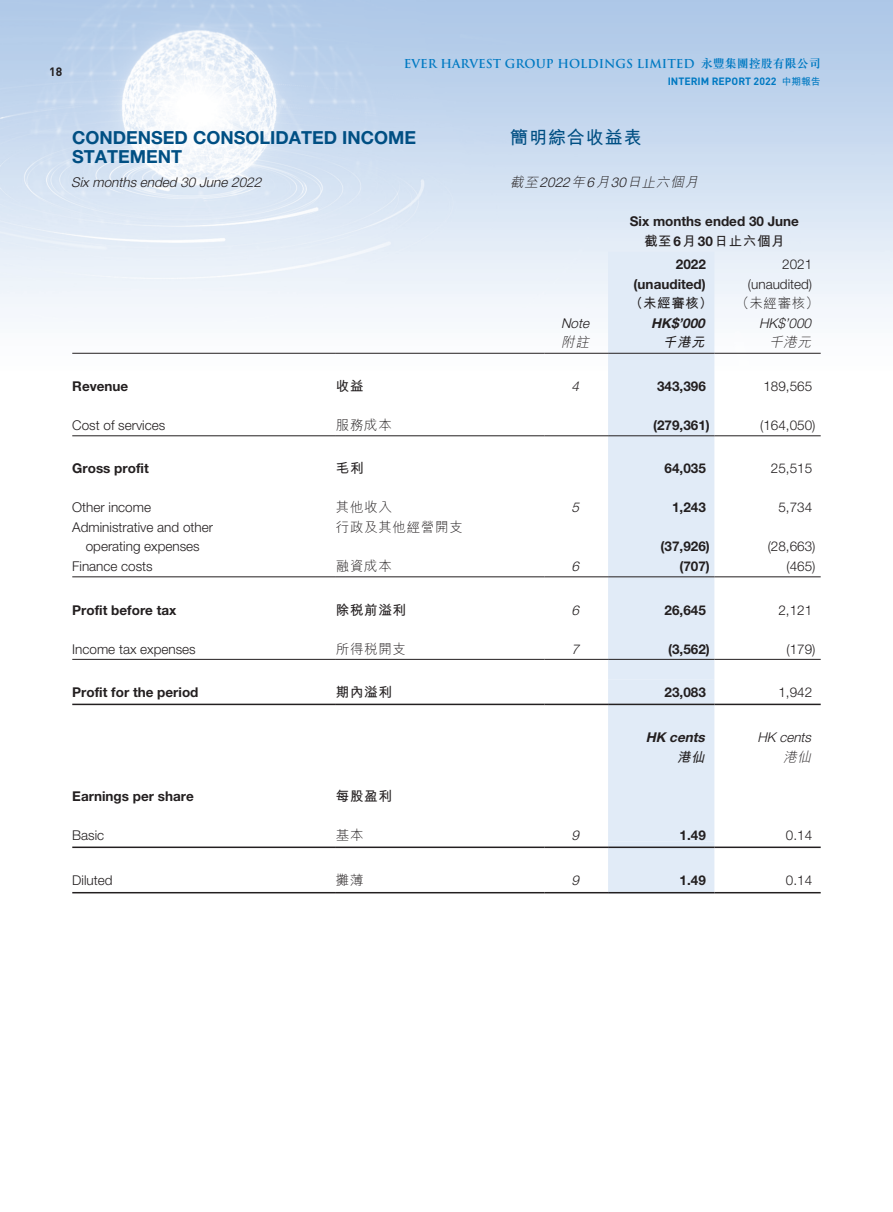
<style>
.page{position:relative;width:893px;height:1212px;background:#fff}
.page>*{position:absolute;margin:0;border:0;box-sizing:border-box;transform-origin:0 0}
._01_H1{font:700 18px/19.5px "Helvetica Neue LT Std";color:#004f83}
._01_H1-2{font:700 18px "M Hei HK";letter-spacing:.05em;color:#004f83}
._50_Table_txt{font:300 13.5px "Helvetica Neue LT Std";color:#231f20}
._50_Table_txt-2{font:700 13.5px "Helvetica Neue LT Std";color:#231f20}
._50_Table_txt-3{font:300 13.5px "M Hei HK";letter-spacing:.05em;color:#231f20}
._50_Table_txt-4{font:700 13.5px "M Hei HK";letter-spacing:.05em;color:#231f20}
._50_Table_txt-5{font:italic 300 13.5px "Helvetica Neue LT Std";color:#231f20}
._00_txt{font:italic 300 13.5px "Helvetica Neue LT Std";color:#231f20}
._00_txt-2{font:italic 300 13.5px "M Hei HK";color:#231f20}
._50_Table_txt-6{font:italic 700 13.5px "Helvetica Neue LT Std";color:#231f20}
._50_Table_txt-7{font:italic 300 13.5px "M Hei HK";color:#231f20}
._50_Table_txt-8{font:italic 700 13.5px "M Hei HK";color:#231f20}
.t1{font:700 12px "Trajan Pro";color:#0079c2}
.t2{font:700 12px "DIN Pro";color:#231f20}
.t3{font:700 10.5px "DIN Pro";color:#0079c2}
.s1{font-family:"M Sung HK"}
.s2{font-family:"M Hei HK";font-size:9.75px}
.s3{font-family:"Helvetica Neue LT Std"}
</style>
<div class="page">
<img style="left:0;top:0;width:893px;height:894px">
<div style="left:608px;top:252px;width:106px;height:640px;background:#e1ebf7"></div>
<div style="left:608px;top:679px;width:106px;height:163px;background:#e1ebf7"></div>
<hr style="left:72px;top:353px;width:264px;height:1px;background:#231f20">
<hr style="left:336px;top:353px;width:208px;height:1px;background:#231f20">
<hr style="left:544px;top:353px;width:64px;height:1px;background:#231f20">
<hr style="left:608px;top:353px;width:106px;height:1px;background:#231f20">
<hr style="left:714px;top:353px;width:107px;height:1px;background:#231f20">
<hr style="left:72px;top:435px;width:264px;height:1px;background:#231f20">
<hr style="left:336px;top:435px;width:208px;height:1px;background:#231f20">
<hr style="left:544px;top:435px;width:64px;height:1px;background:#231f20">
<hr style="left:608px;top:435px;width:106px;height:1px;background:#231f20">
<hr style="left:714px;top:435px;width:107px;height:1px;background:#231f20">
<hr style="left:72px;top:576px;width:264px;height:1px;background:#231f20">
<hr style="left:336px;top:576px;width:208px;height:1px;background:#231f20">
<hr style="left:544px;top:576px;width:64px;height:1px;background:#231f20">
<hr style="left:608px;top:576px;width:106px;height:1px;background:#231f20">
<hr style="left:714px;top:576px;width:107px;height:1px;background:#231f20">
<hr style="left:72px;top:659px;width:264px;height:1px;background:#231f20">
<hr style="left:336px;top:659px;width:208px;height:1px;background:#231f20">
<hr style="left:544px;top:659px;width:64px;height:1px;background:#231f20">
<hr style="left:608px;top:659px;width:106px;height:1px;background:#231f20">
<hr style="left:714px;top:659px;width:107px;height:1px;background:#231f20">
<hr style="left:72px;top:704px;width:264px;height:1px;background:#231f20">
<hr style="left:336px;top:704px;width:208px;height:1px;background:#231f20">
<hr style="left:544px;top:704px;width:64px;height:1px;background:#231f20">
<hr style="left:608px;top:704px;width:106px;height:1px;background:#231f20">
<hr style="left:714px;top:704px;width:107px;height:1px;background:#231f20">
<hr style="left:72px;top:846px;width:264px;height:2px;background:#231f20">
<hr style="left:336px;top:846px;width:208px;height:2px;background:#231f20">
<hr style="left:544px;top:846px;width:64px;height:2px;background:#231f20">
<hr style="left:608px;top:846px;width:106px;height:2px;background:#231f20">
<hr style="left:714px;top:846px;width:107px;height:2px;background:#231f20">
<hr style="left:72px;top:892px;width:264px;height:1px;background:#231f20">
<hr style="left:336px;top:892px;width:208px;height:1px;background:#231f20">
<hr style="left:544px;top:892px;width:64px;height:1px;background:#231f20">
<hr style="left:608px;top:892px;width:106px;height:1px;background:#231f20">
<hr style="left:714px;top:892px;width:107px;height:1px;background:#231f20">
<p class="t2" style="left:49px;top:63px;width:15px">18</p>
<p class="t1" style="left:404px;top:56px;width:418px">EVER HARVEST GROUP HOLDINGS LIMITED <span class="s1">永豐集團控股有限公司</span></p>
<p class="t3" style="left:668px;top:74px;width:154px">INTERIM REPORT 2022 <span class="s2">中期報告</span></p>
<p class="_01_H1" style="left:72px;top:127px;width:345px">CONDENSED CONSOLIDATED INCOME<br>STATEMENT</p>
<p class="_00_txt" style="left:71px;top:174px;width:195px">Six months ended 30 June 2022</p>
<p class="_01_H1-2" style="left:510px;top:124px;width:133px">簡明綜合收益表</p>
<p class="_00_txt-2" style="left:510px;top:175px;width:192px">截至<span class="s3">2022</span>年<span class="s3">6</span>月<span class="s3">30</span>日止六個月</p>
<p class="_50_Table_txt-2" style="left:630px;top:213px;width:171px">Six months ended 30 June</p>
<p class="_50_Table_txt-4" style="left:644px;top:231px;width:142px">截至<span class="s3">6</span>月<span class="s3">30</span>日止六個月</p>
<p class="_50_Table_txt-2" style="left:676px;top:256px;width:32px">2022</p>
<p class="_50_Table_txt" style="left:782px;top:256px;width:32px">2021</p>
<p class="_50_Table_txt-2" style="left:634px;top:276px;width:74px">(unaudited)</p>
<p class="_50_Table_txt" style="left:748px;top:276px;width:66px">(unaudited)</p>
<p class="_50_Table_txt-4" style="left:630px;top:294px;width:85px">（未經審核）</p>
<p class="_50_Table_txt-3" style="left:736px;top:297px;width:85px">（未經審核）</p>
<p class="_50_Table_txt-5" style="left:561px;top:315px;width:33px">Note</p>
<p class="_50_Table_txt-6" style="left:651px;top:315px;width:58px">HK$’000</p>
<p class="_50_Table_txt-5" style="left:759px;top:315px;width:57px">HK$’000</p>
<p class="_50_Table_txt-7" style="left:561px;top:336px;width:32px">附註</p>
<p class="_50_Table_txt-8" style="left:663px;top:333px;width:47px">千港元</p>
<p class="_50_Table_txt-7" style="left:769px;top:336px;width:46px">千港元</p>
<p class="_50_Table_txt-2" style="left:72px;top:378px;width:58px">Revenue</p>
<p class="_50_Table_txt-4" style="left:336px;top:376px;width:29px">收益</p>
<p class="_50_Table_txt-5" style="left:571px;top:378px;width:12px">4</p>
<p class="_50_Table_txt-2" style="left:657px;top:378px;width:50px">343,396</p>
<p class="_50_Table_txt" style="left:763px;top:378px;width:50px">189,565</p>
<p class="_50_Table_txt" style="left:72px;top:417px;width:95px">Cost of services</p>
<p class="_50_Table_txt-3" style="left:336px;top:418px;width:58px">服務成本</p>
<p class="_50_Table_txt-2" style="left:653px;top:417px;width:58px">(279,361)</p>
<p class="_50_Table_txt" style="left:760px;top:417px;width:57px">(164,050)</p>
<p class="_50_Table_txt-2" style="left:72px;top:460px;width:78px">Gross profit</p>
<p class="_50_Table_txt-4" style="left:336px;top:459px;width:29px">毛利</p>
<p class="_50_Table_txt-2" style="left:665px;top:460px;width:43px">64,035</p>
<p class="_50_Table_txt" style="left:771px;top:460px;width:43px">25,515</p>
<p class="_50_Table_txt" style="left:72px;top:499px;width:80px">Other income</p>
<p class="_50_Table_txt-3" style="left:336px;top:501px;width:58px">其他收入</p>
<p class="_50_Table_txt-5" style="left:571px;top:499px;width:12px">5</p>
<p class="_50_Table_txt-2" style="left:672px;top:499px;width:35px">1,243</p>
<p class="_50_Table_txt" style="left:778px;top:499px;width:35px">5,734</p>
<p class="_50_Table_txt" style="left:72px;top:519px;width:142px">Administrative and other</p>
<p class="_50_Table_txt" style="left:86px;top:538px;width:116px">operating expenses</p>
<p class="_50_Table_txt-3" style="left:336px;top:520px;width:128px">行政及其他經營開支</p>
<p class="_50_Table_txt-2" style="left:661px;top:538px;width:51px">(37,926)</p>
<p class="_50_Table_txt" style="left:768px;top:538px;width:49px">(28,663)</p>
<p class="_50_Table_txt" style="left:72px;top:558px;width:82px">Finance costs</p>
<p class="_50_Table_txt-3" style="left:336px;top:559px;width:58px">融資成本</p>
<p class="_50_Table_txt-5" style="left:571px;top:558px;width:12px">6</p>
<p class="_50_Table_txt-2" style="left:679px;top:558px;width:32px">(707)</p>
<p class="_50_Table_txt" style="left:786px;top:558px;width:31px">(465)</p>
<p class="_50_Table_txt-2" style="left:72px;top:601px;width:106px">Profit before tax</p>
<p class="_50_Table_txt-4" style="left:336px;top:600px;width:72px">除稅前溢利</p>
<p class="_50_Table_txt-5" style="left:571px;top:601px;width:12px">6</p>
<p class="_50_Table_txt-2" style="left:665px;top:601px;width:43px">26,645</p>
<p class="_50_Table_txt" style="left:778px;top:601px;width:35px">2,121</p>
<p class="_50_Table_txt" style="left:72px;top:640px;width:125px">Income tax expenses</p>
<p class="_50_Table_txt-3" style="left:336px;top:642px;width:72px">所得稅開支</p>
<p class="_50_Table_txt-5" style="left:571px;top:640px;width:12px">7</p>
<p class="_50_Table_txt-2" style="left:668px;top:640px;width:43px">(3,562)</p>
<p class="_50_Table_txt" style="left:786px;top:640px;width:31px">(179)</p>
<p class="_50_Table_txt-2" style="left:72px;top:684px;width:128px">Profit for the period</p>
<p class="_50_Table_txt-4" style="left:336px;top:682px;width:58px">期內溢利</p>
<p class="_50_Table_txt-2" style="left:665px;top:684px;width:43px">23,083</p>
<p class="_50_Table_txt" style="left:778px;top:684px;width:35px">1,942</p>
<p class="_50_Table_txt-6" style="left:646px;top:729px;width:64px">HK cents</p>
<p class="_50_Table_txt-5" style="left:757px;top:729px;width:59px">HK cents</p>
<p class="_50_Table_txt-8" style="left:677px;top:747px;width:33px">港仙</p>
<p class="_50_Table_txt-7" style="left:783px;top:750px;width:32px">港仙</p>
<p class="_50_Table_txt-2" style="left:72px;top:788px;width:123px">Earnings per share</p>
<p class="_50_Table_txt-4" style="left:336px;top:786px;width:58px">每股盈利</p>
<p class="_50_Table_txt" style="left:72px;top:827px;width:34px">Basic</p>
<p class="_50_Table_txt-3" style="left:336px;top:828px;width:29px">基本</p>
<p class="_50_Table_txt-5" style="left:571px;top:827px;width:12px">9</p>
<p class="_50_Table_txt-2" style="left:680px;top:827px;width:28px">1.49</p>
<p class="_50_Table_txt" style="left:786px;top:827px;width:28px">0.14</p>
<p class="_50_Table_txt" style="left:72px;top:872px;width:42px">Diluted</p>
<p class="_50_Table_txt-3" style="left:336px;top:873px;width:29px">攤薄</p>
<p class="_50_Table_txt-5" style="left:571px;top:872px;width:12px">9</p>
<p class="_50_Table_txt-2" style="left:680px;top:872px;width:28px">1.49</p>
<p class="_50_Table_txt" style="left:786px;top:872px;width:28px">0.14</p>
</div>
